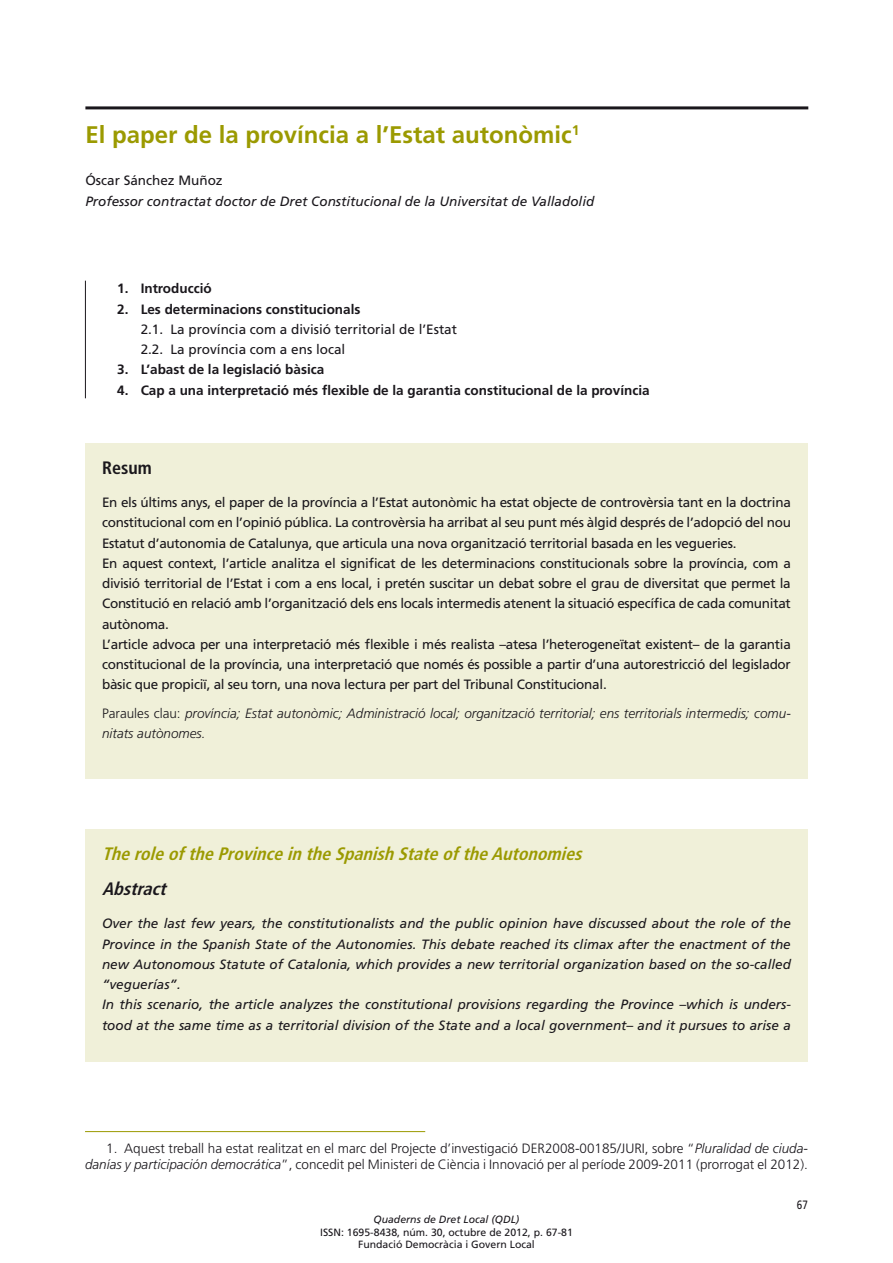
<style>
.page{position:relative;width:893px;height:1263px;background:#fff}
.page>*{position:absolute;margin:0;border:0;box-sizing:border-box;transform-origin:0 0}
.t1{font:700 24px "Frutiger";color:#9b9a01}
.t2{font:italic 700 condensed 18px "Frutiger";color:#9b9a01}
.t3{font:italic 700 condensed 18px "Frutiger";color:#1a171c}
.t4{font:700 condensed 18px "Frutiger";color:#1a171c}
.t5{font:13.5px/20.2px "Frutiger";letter-spacing:-.02em;color:#1a171c}
.t6{font:italic 13.5px/20.2px "Frutiger";color:#1a171c}
.t7{font:300 13.5px/16.2px "Frutiger";color:#1a171c;text-align:right}
.t8{font:700 13.5px "Frutiger";color:#1a171c}
.t9{font:italic 300 13.5px/20.2px "Frutiger";color:#1a171c}
.t10{font:13.5px/20.2px "Frutiger";color:#1a171c}
.t11{font:12.15px "Frutiger";color:#1a171c;scale:.82 1}
.t12{font:10.5px/12.6px "Frutiger";color:#1a171c;text-align:center}
.t13{font:italic 10.5px "Frutiger";color:#1a171c}
.s1{font-style:normal}
.s2{font-style:italic}
</style>
<div class="page">
<hr style="left:85px;top:106px;width:723px;height:3px;background:#1a171c">
<hr style="left:85px;top:281px;width:1px;height:117px;background:#1a171c">
<div style="left:85px;top:444px;width:723px;height:335px;background:#f0f0d9"></div>
<div style="left:85px;top:829px;width:723px;height:233px;background:#f0f0d9"></div>
<hr style="left:85px;top:1131px;width:340px;height:1px;background:#9b9a01">
<h1 class="t1" style="left:85px;top:121px;width:496px">El paper de la província a l’Estat autonòmic<sup>1</sup></h1>
<p class="t10" style="left:85px;top:170px;width:139px">Óscar Sánchez Muñoz</p>
<p class="t6" style="left:85px;top:191px;width:510px">Professor contractat doctor de Dret Constitucional de la Universitat de Valladolid</p>
<p class="t8" style="left:117px;top:281px;width:96px">1. Introducció</p>
<p class="t8" style="left:117px;top:301px;width:245px">2. Les determinacions constitucionals</p>
<p class="t10" style="left:141px;top:319px;width:318px">2.1. La província com a divisió territorial de l’Estat<br>2.2. La província com a ens local</p>
<p class="t8" style="left:117px;top:362px;width:208px">3. L’abast de la legislació bàsica</p>
<p class="t8" style="left:117px;top:382px;width:534px">4. Cap a una interpretació més flexible de la garantia constitucional de la província</p>
<h2 class="t4" style="left:102px;top:457px;width:51px">Resum</h2>
<p class="t5" style="left:102px;top:492px;width:690px">En els últims anys, el paper de la província a l’Estat autonòmic ha estat objecte de controvèrsia tant en la doctrina constitucional com en l’opinió pública. La controvèrsia ha arribat al seu punt més àlgid després de l’adopció del nou Estatut d’autonomia de Catalunya, que articula una nova organització territorial basada en les vegueries.<br>En aquest context, l’article analitza el significat de les determinacions constitucionals sobre la província, com a divisió territorial de l’Estat i com a ens local, i pretén suscitar un debat sobre el grau de diversitat que permet la Constitució en relació amb l’organització dels ens locals intermedis atenent la situació específica de cada comunitat autònoma.<br>L’article advoca per una interpretació més flexible i més realista –atesa l’heterogeneïtat existent– de la garantia constitucional de la província, una interpretació que només és possible a partir d’una autorestricció del legislador bàsic que propiciï, al seu torn, una nova lectura per part del Tribunal Constitucional.</p>
<p class="t9" style="left:102px;top:704px;width:690px"><span class="s1">Paraules clau:</span> província; Estat autonòmic; Administració local; organització territorial; ens territorials intermedis; comu&shy;nitats autònomes.</p>
<h2 class="t2" style="left:102px;top:843px;width:487px">TheroleoftheProvinceintheSpanishStateoftheAutonomies</h2>
<h2 class="t3" style="left:102px;top:878px;width:71px">Abstract</h2>
<p class="t6" style="left:102px;top:913px;width:690px">Over the last few years, the constitutionalists and the public opinion have discussed about the role of the Province in the Spanish State of the Autonomies. This debate reached its climax after the enactment of the new Autonomous Statute of Catalonia, which provides a new territorial organization based on the so-called “veguerías”.<br>In this scenario, the article analyzes the constitutional provisions regarding the Province –which is unders&shy;tood at the same time as a territorial division of the State and a local government– and it pursues to arise a</p>
<p class="t7" style="left:85px;top:1141px;width:724px">1. Aquest treball ha estat realitzat en el marc del Projecte d’investigació DER2008-00185/JURI, sobre “<span class="s2">Pluralidad de ciuda&shy;danías y participación democrática</span>”, concedit pel Ministeri de Ciència i Innovació per al període 2009-2011 (prorrogat el 2012).</p>
<p class="t13" style="left:374px;top:1213px;width:147px">Quaderns de Dret Local (QDL)</p>
<p class="t12" style="left:320px;top:1226px;width:254px">ISSN: 1695-8438, núm. 30, octubre de 2012, p. 67-81<br>Fundació Democràcia i Govern Local</p>
<p class="t11" style="left:797px;top:1198px;width:15px">67</p>
</div>
